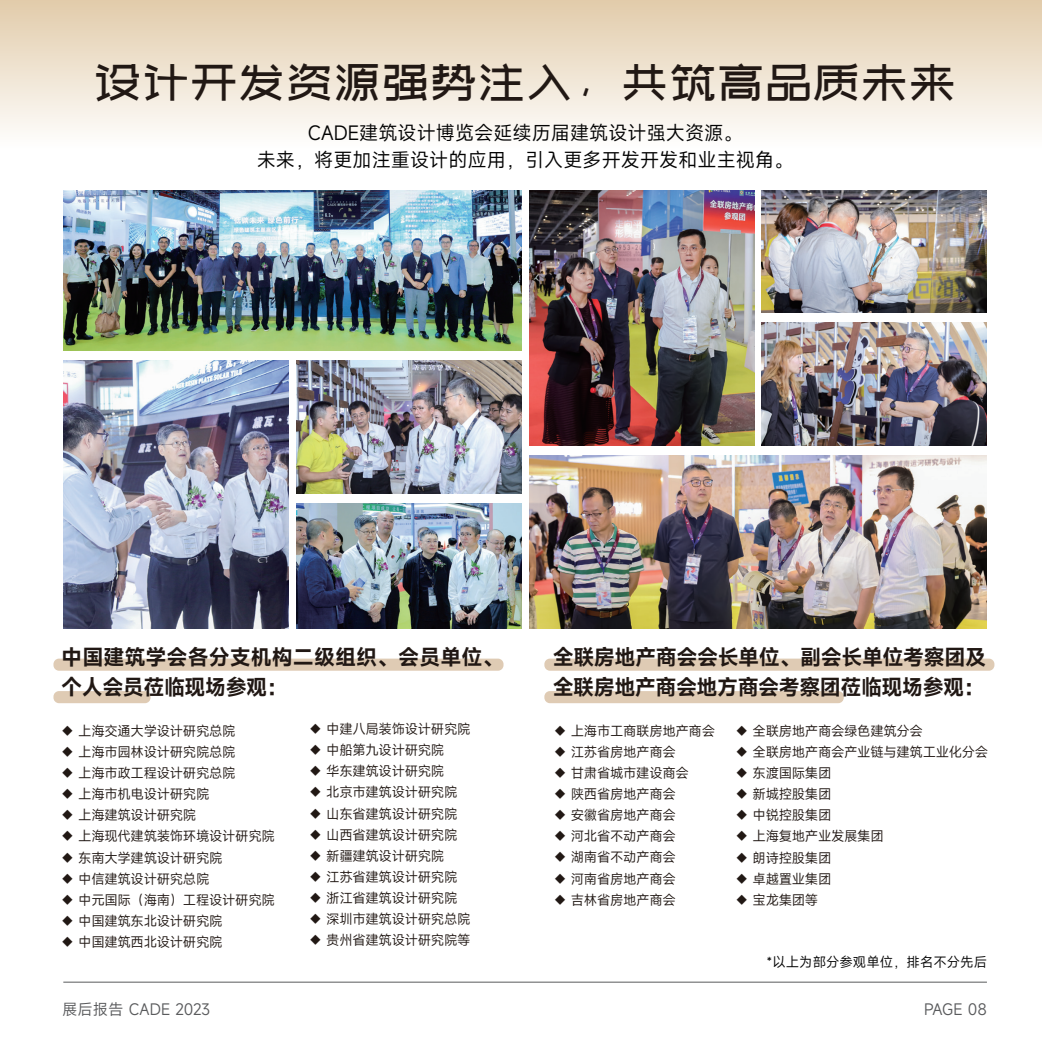
<style>
.page{position:relative;width:1042px;height:1042px;background:#fff}
.page>*{position:absolute;margin:0;border:0;box-sizing:border-box;transform-origin:0 0}
.t1{font:47.95px "zcoolwenyiti";color:#211814}
.t2{font:600 21px/30.4px "Mi Sans";letter-spacing:-.02em;color:#211814}
.t3{font:600 21px/30.4px "Mi Sans";color:#211814}
.t4{font:19.07px/26.8px "Mi Sans";color:#030303;text-align:center}
.t5{font:15.4px "Mi Sans";color:#595a5c}
.t6{font:13.47px "Mi Sans";letter-spacing:-.025em;color:#211814}
.t7{font:13.47px "Mi Sans";color:#030303}
</style>
<div class="page">
<div style="left:53px;top:658px;width:450px;height:13px;background:#dfcbb4;border-radius:6px"></div>
<div style="left:544px;top:658px;width:450px;height:13px;background:#dfcbb4;border-radius:6px"></div>
<div style="left:544px;top:691px;width:300px;height:12px;background:#dfcbb4;border-radius:6px"></div>
<div style="left:53px;top:691px;width:98px;height:12px;background:#dfcbb4;border-radius:6px"></div>
<div style="left:0;top:0;width:1042px;height:150px;background:linear-gradient(to bottom,#e2cbaa,#fffffe)"></div>
<img style="left:296px;top:503px;width:226px;height:125px">
<img style="left:529px;top:455px;width:457px;height:173px">
<img style="left:63px;top:360px;width:226px;height:268px">
<img style="left:296px;top:360px;width:226px;height:133px">
<img style="left:63px;top:190px;width:458px;height:160px">
<img style="left:529px;top:190px;width:226px;height:255px">
<img style="left:761px;top:323px;width:226px;height:122px">
<img style="left:761px;top:190px;width:226px;height:123px">
<hr style="left:63px;top:982px;width:924px;height:1px;background:#595a5c">
<h1 class="t1" style="left:94px;top:57px;width:864px">设计开发资源强势注入，共筑高品质未来</h1>
<h3 class="t4" style="left:257px;top:119px;width:538px">CADE建筑设计博览会延续历届建筑设计强大资源。<br>未来，将更加注重设计的应用，引入更多开发开发和业主视角。</h3>
<h2 class="t3" style="left:61px;top:641px;width:444px">中国建筑学会各分支机构二级组织、会员单位、个人会员莅临现场参观：</h2>
<h2 class="t2" style="left:553px;top:641px;width:435px">全联房地产商会会长单位、副会长单位考察团及全联房地产商会地方商会考察团莅临现场参观：</h2>
<p class="t6" style="left:735px;top:722px;width:189px">◆ 全联房地产商会绿色建筑分会</p>
<p class="t6" style="left:735px;top:743px;width:255px">◆ 全联房地产商会产业链与建筑工业化分会</p>
<p class="t6" style="left:735px;top:764px;width:98px">◆ 东渡国际集团</p>
<p class="t6" style="left:735px;top:785px;width:98px">◆ 新城控股集团</p>
<p class="t6" style="left:735px;top:806px;width:98px">◆ 中锐控股集团</p>
<p class="t6" style="left:735px;top:827px;width:150px">◆ 上海复地产业发展集团</p>
<p class="t6" style="left:735px;top:848px;width:98px">◆ 朗诗控股集团</p>
<p class="t6" style="left:735px;top:869px;width:98px">◆ 卓越置业集团</p>
<p class="t6" style="left:735px;top:890px;width:85px">◆ 宝龙集团等</p>
<p class="t6" style="left:309px;top:720px;width:163px">◆ 中建八局装饰设计研究院</p>
<p class="t6" style="left:309px;top:741px;width:137px">◆ 中船第九设计研究院</p>
<p class="t6" style="left:309px;top:762px;width:137px">◆ 华东建筑设计研究院</p>
<p class="t6" style="left:309px;top:783px;width:150px">◆ 北京市建筑设计研究院</p>
<p class="t6" style="left:309px;top:804px;width:150px">◆ 山东省建筑设计研究院</p>
<p class="t6" style="left:309px;top:825px;width:150px">◆ 山西省建筑设计研究院</p>
<p class="t6" style="left:309px;top:846px;width:137px">◆ 新疆建筑设计研究院</p>
<p class="t6" style="left:309px;top:867px;width:150px">◆ 江苏省建筑设计研究院</p>
<p class="t6" style="left:309px;top:889px;width:150px">◆ 浙江省建筑设计研究院</p>
<p class="t6" style="left:309px;top:910px;width:163px">◆ 深圳市建筑设计研究总院</p>
<p class="t6" style="left:309px;top:931px;width:163px">◆ 贵州省建筑设计研究院等</p>
<p class="t6" style="left:553px;top:722px;width:163px">◆ 上海市工商联房地产商会</p>
<p class="t6" style="left:553px;top:743px;width:124px">◆ 江苏省房地产商会</p>
<p class="t6" style="left:553px;top:764px;width:137px">◆ 甘肃省城市建设商会</p>
<p class="t6" style="left:553px;top:785px;width:124px">◆ 陕西省房地产商会</p>
<p class="t6" style="left:553px;top:806px;width:124px">◆ 安徽省房地产商会</p>
<p class="t6" style="left:553px;top:827px;width:124px">◆ 河北省不动产商会</p>
<p class="t6" style="left:553px;top:848px;width:124px">◆ 湖南省不动产商会</p>
<p class="t6" style="left:553px;top:869px;width:124px">◆ 河南省房地产商会</p>
<p class="t6" style="left:553px;top:890px;width:124px">◆ 吉林省房地产商会</p>
<p class="t6" style="left:61px;top:722px;width:176px">◆ 上海交通大学设计研究总院</p>
<p class="t6" style="left:61px;top:743px;width:176px">◆ 上海市园林设计研究院总院</p>
<p class="t6" style="left:61px;top:764px;width:176px">◆ 上海市政工程设计研究总院</p>
<p class="t6" style="left:61px;top:785px;width:150px">◆ 上海市机电设计研究院</p>
<p class="t6" style="left:61px;top:806px;width:137px">◆ 上海建筑设计研究院</p>
<p class="t6" style="left:61px;top:827px;width:216px">◆ 上海现代建筑装饰环境设计研究院</p>
<p class="t6" style="left:61px;top:848px;width:163px">◆ 东南大学建筑设计研究院</p>
<p class="t6" style="left:61px;top:869px;width:150px">◆ 中信建筑设计研究总院</p>
<p class="t6" style="left:61px;top:890px;width:216px">◆ 中元国际（海南）工程设计研究院</p>
<p class="t6" style="left:61px;top:911px;width:163px">◆ 中国建筑东北设计研究院</p>
<p class="t6" style="left:61px;top:933px;width:163px">◆ 中国建筑西北设计研究院</p>
<p class="t7" style="left:766px;top:952px;width:222px">*以上为部分参观单位，排名不分先后</p>
<p class="t5" style="left:62px;top:998px;width:150px">展后报告 CADE 2023</p>
<p class="t5" style="left:924px;top:998px;width:64px">PAGE 08</p>
</div>
